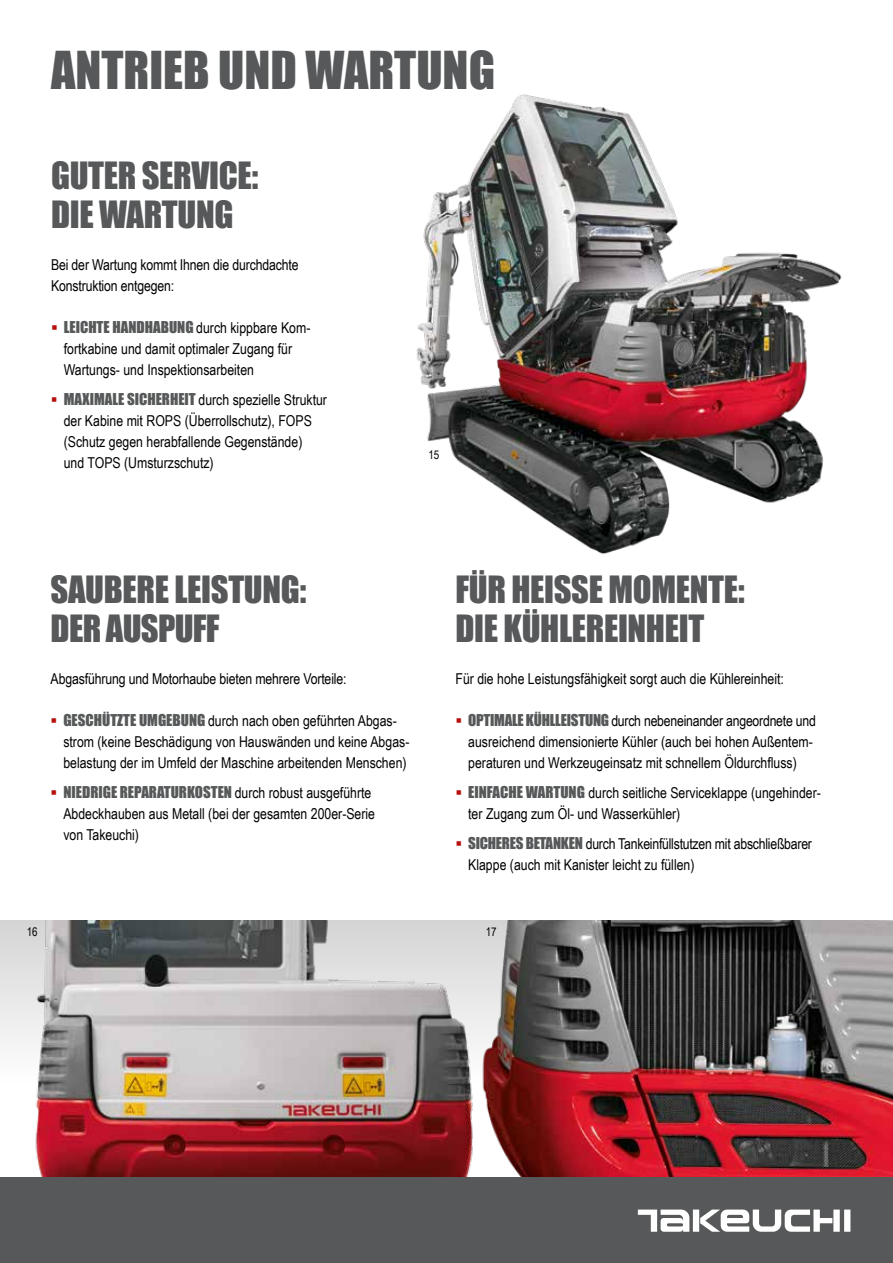
<style>
.page{position:relative;width:893px;height:1263px;background:#fff}
.page>*{position:absolute;margin:0;border:0;box-sizing:border-box;transform-origin:0 0}
.t1{font:48px "Impact";color:#565859}
.t2{font:34.5px/39px "Impact";letter-spacing:-.01em;color:#565859}
.t3{font:15px/21px "Arial Narrow";color:#000}
.t4{font:15px "Impact";color:#565859}
.t5{font:12px "Arial Narrow";color:#000}
.s1{font-family:"Arial Narrow";color:#000}
.s2{font-family:"Impact";color:#565859}
</style>
<div class="page">
<img style="left:0;top:921px;width:893px;height:257px">
<img style="left:416px;top:94px;width:426px;height:460px">
<div style="left:0;top:1178px;width:893px;height:85px;background:#565859"></div>
<div style="left:844px;top:1209px;width:6px;height:23px;background:#fff"></div>
<div style="left:833px;top:1209px;width:7px;height:23px;background:#fff"></div>
<div style="left:693px;top:1209px;width:6px;height:23px;background:#fff"></div>
<svg style="left:700px;top:1209px;width:132px;height:23px"></svg>
<svg style="left:638px;top:1209px;width:51px;height:23px"></svg>
<h1 class="t1" style="left:51px;top:33px;width:446px">ANTRIEB UND WARTUNG</h1>
<h2 class="t2" style="left:51px;top:155px;width:209px">GUTER SERVICE:<br>DIE WARTUNG</h2>
<p class="t3" style="left:51px;top:254px;width:249px">Bei der Wartung kommt Ihnen die durchdachte<br>Konstruktion entgegen:</p>
<p class="t4" style="left:64px;top:315px;width:248px">LEICHTE HANDHABUNG <span class="s1">durch kippbare Kom-</span></p>
<p class="t3" style="left:64px;top:338px;width:230px">fortkabine und damit optimaler Zugang für<br>Wartungs- und Inspektionsarbeiten</p>
<p class="t3" style="left:64px;top:389px;width:265px"><span class="s2">MAXIMALE SICHERHEIT</span> durch spezielle Struktur der Kabine mit ROPS (Überrollschutz), FOPS (Schutz gegen herabfallende Gegenstände)<br>und TOPS (Umsturzschutz)</p>
<p class="t5" style="left:428px;top:446px;width:12px">15</p>
<h2 class="t2" style="left:51px;top:569px;width:257px">SAUBERE LEISTUNG:<br>DER AUSPUFF</h2>
<p class="t3" style="left:51px;top:667px;width:297px">Abgasführung und Motorhaube bieten mehrere Vorteile:</p>
<p class="t3" style="left:63px;top:709px;width:348px"><span class="s2">GESCHÜTZTE UMGEBUNG</span> durch nach oben geführten Abgas&shy;strom (keine Beschädigung von Hauswänden und keine Abgas&shy;belastung der im Umfeld der Maschine arbeitenden Menschen)</p>
<p class="t4" style="left:63px;top:780px;width:310px">NIEDRIGE REPARATURKOSTEN <span class="s1">durch robust ausgeführte</span></p>
<p class="t3" style="left:63px;top:802px;width:313px">Abdeckhauben aus Metall (bei der gesamten 200er-Serie von Takeuchi)</p>
<h2 class="t2" style="left:455px;top:569px;width:291px">FÜR HEISSE MOMENTE:<br>DIE KÜHLEREINHEIT</h2>
<p class="t3" style="left:455px;top:667px;width:330px">Für die hohe Leistungsfähigkeit sorgt auch die Kühlereinheit:</p>
<p class="t3" style="left:468px;top:709px;width:349px"><span class="s2">OPTIMALE KÜHLLEISTUNG</span> durch nebeneinander angeordnete und ausreichend dimensionierte Kühler (auch bei hohen Außentem&shy;peraturen und Werkzeugeinsatz mit schnellem Öldurchfluss)</p>
<p class="t3" style="left:468px;top:781px;width:354px"><span class="s2">EINFACHE WARTUNG</span> durch seitliche Serviceklappe (ungehinder&shy;ter Zugang zum Öl- und Wasserkühler)</p>
<p class="t3" style="left:468px;top:832px;width:345px"><span class="s2">SICHERES BETANKEN</span> durch Tankeinfüllstutzen mit abschließbarer<br>Klappe (auch mit Kanister leicht zu füllen)</p>
<p class="t5" style="left:27px;top:923px;width:12px">16</p>
<p class="t5" style="left:486px;top:923px;width:12px">17</p>
</div>
